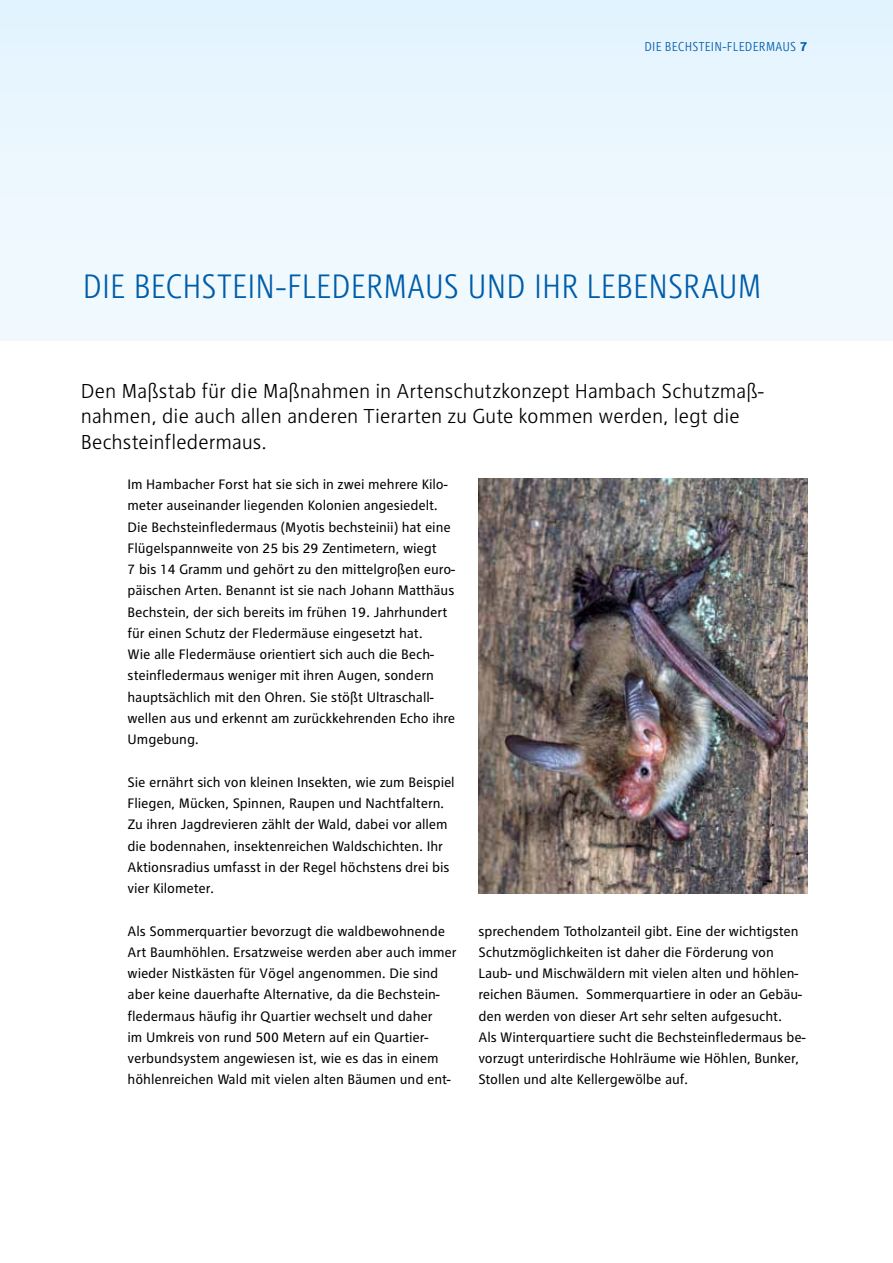
<style>
.page{position:relative;width:893px;height:1263px;background:#fff}
.page>*{position:absolute;margin:0;border:0;box-sizing:border-box;transform-origin:0 0}
.t1{font:300 condensed 35.25px "RWE Headline";letter-spacing:.005em;color:#005da9}
.t2{font:300 21px/25.5px "RWE Text";letter-spacing:-.005em;color:#000}
.t3{font:14.25px/21.3px "RWE Text";letter-spacing:-.005em;color:#000}
.t4{font:300 condensed 13.5px "RWE Text";letter-spacing:.015em;color:#005da9}
.s1{font-weight:700;font-stretch:normal}
</style>
<div class="page">
<div style="left:0;top:0;width:893px;height:340px;background:#ecf7fe"></div>
<img style="left:478px;top:479px;width:330px;height:414px">
<p class="t4" style="left:644px;top:39px;width:165px">DIE BECHSTEIN-FLEDERMAUS <span class="s1">7</span></p>
<h1 class="t1" style="left:83px;top:266px;width:680px">DIE BECHSTEIN-FLEDERMAUS UND IHR LEBENSRAUM</h1>
<h2 class="t2" style="left:81px;top:378px;width:684px">Den Maßstab für die Maßnahmen in Artenschutzkonzept Hambach Schutzmaß&shy;nahmen, die auch allen anderen Tierarten zu Gute kommen werden, legt die<br>Bechsteinfledermaus.</h2>
<p class="t3" style="left:128px;top:473px;width:329px">Im Hambacher Forst hat sie sich in zwei mehrere Kilo&shy;meter auseinander liegenden Kolonien angesiedelt.<br>Die Bechsteinfledermaus (Myotis bechsteinii) hat eine Flügelspannweite von 25 bis 29 Zentimetern, wiegt<br>7 bis 14 Gramm und gehört zu den mittelgroßen euro&shy;päischen Arten. Benannt ist sie nach Johann Matthäus Bechstein, der sich bereits im frühen 19. Jahrhundert für einen Schutz der Fledermäuse eingesetzt hat.<br>Wie alle Fledermäuse orientiert sich auch die Bech&shy;steinfledermaus weniger mit ihren Augen, sondern hauptsächlich mit den Ohren. Sie stößt Ultraschall&shy;wellen aus und erkennt am zurückkehrenden Echo ihre Umgebung.</p>
<p class="t3" style="left:128px;top:771px;width:329px">Sie ernährt sich von kleinen Insekten, wie zum Beispiel Fliegen, Mücken, Spinnen, Raupen und Nachtfaltern.<br>Zu ihren Jagdrevieren zählt der Wald, dabei vor allem die bodennahen, insektenreichen Waldschichten. Ihr Aktionsradius umfasst in der Regel höchstens drei bis vier Kilometer.</p>
<p class="t3" style="left:128px;top:920px;width:330px">Als Sommerquartier bevorzugt die waldbewohnende Art Baumhöhlen. Ersatzweise werden aber auch immer wieder Nistkästen für Vögel angenommen. Die sind aber keine dauerhafte Alternative, da die Bechstein&shy;fledermaus häufig ihr Quartier wechselt und daher<br>im Umkreis von rund 500 Metern auf ein Quartier&shy;verbundsystem angewiesen ist, wie es das in einem höhlenreichen Wald mit vielen alten Bäumen und ent-</p>
<p class="t3" style="left:478px;top:920px;width:329px">sprechendem Totholzanteil gibt. Eine der wichtigsten Schutzmöglichkeiten ist daher die Förderung von Laub- und Mischwäldern mit vielen alten und höhlen&shy;reichen Bäumen. Sommerquartiere in oder an Gebäu&shy;den werden von dieser Art sehr selten aufgesucht.<br>Als Winterquartiere sucht die Bechsteinfledermaus be&shy;vorzugt unterirdische Hohlräume wie Höhlen, Bunker, Stollen und alte Kellergewölbe auf.</p>
</div>
